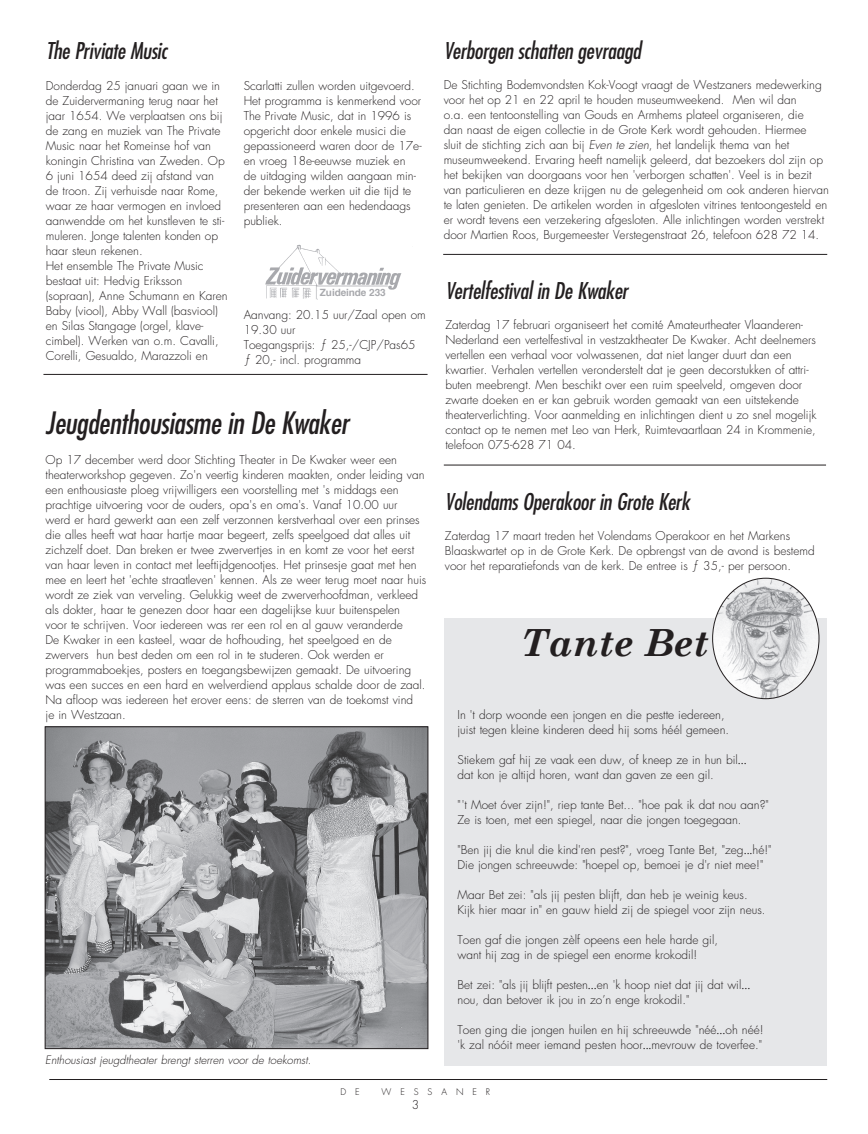
<style>
.page{position:relative;width:868px;height:1134px;background:#fff}
.page>*{position:absolute;margin:0;border:0;box-sizing:border-box;transform-origin:0 0}
.t1{font:italic 700 37.5px "Century Schoolbook";color:#231f20}
.t2{font:italic condensed 30px "Futura";letter-spacing:-.01em;color:#231f20}
.t3{font:italic condensed 22.5px "Futura";letter-spacing:-.01em;color:#231f20}
.t4{font:300 11.88px/15px "Futura";color:#231f20}
.t5{font:italic 300 11.25px "Futura";color:#231f20}
.t6{font:700 10px "Helvetica";letter-spacing:-.01em;color:#a8a9ad}
.t7{font:300 8.88px "Futura";letter-spacing:1em;color:#231f20}
.s1{font-style:italic}
</style>
<div class="page">
<div style="left:444px;top:618px;width:382px;height:448px;background:#e6e7e9"></div>
<hr style="left:49px;top:1079px;width:777px;height:1px;background:#231f20">
<img style="left:265px;top:244px;width:137px;height:56px">
<div style="left:318px;top:287px;width:69px;height:13px;background:#fff"></div>
<img style="left:47px;top:728px;width:379px;height:319px">
<div style="left:45px;top:726px;width:383px;height:323px;border:1px solid #231f20"></div>
<img style="left:712px;top:578px;width:106px;height:121px">
<hr style="left:43px;top:374px;width:384px;height:1px;background:#231f20">
<hr style="left:443px;top:254px;width:383px;height:1px;background:#231f20">
<hr style="left:443px;top:465px;width:382px;height:1px;background:#231f20">
<h3 class="t3" style="left:46px;top:38px;width:122px">The Priviate Music</h3>
<h3 class="t3" style="left:443px;top:38px;width:199px">Verborgen schatten gevraagd</h3>
<p class="t4" style="left:443px;top:77px;width:386px">De Stichting Bodemvondsten Kok-Voogt vraagt de Westzaners medewerking voor het op 21 en 22 april te houden museumweekend. Men wil dan<br>o.a. een tentoonstelling van Gouds en Armhems plateel organiseren, die<br>dan naast de eigen collectie in de Grote Kerk wordt gehouden. Hiermee<br>sluit de stichting zich aan bij <span class="s1">Even te zien</span>, het landelijk thema van het museumweekend. Ervaring heeft namelijk geleerd, dat bezoekers dol zijn op het bekijken van doorgaans voor hen 'verborgen schatten'. Veel is in bezit van particulieren en deze krijgen nu de gelegenheid om ook anderen hiervan te laten genieten. De artikelen worden in afgesloten vitrines tentoongesteld en er wordt tevens een verzekering afgesloten. Alle inlichtingen worden verstrekt door Martien Roos, Burgemeester Verstegenstraat 26, telefoon 628 72 14.</p>
<p class="t4" style="left:46px;top:78px;width:183px">Donderdag 25 januari gaan we in de Zuidervermaning terug naar het jaar 1654. We verplaatsen ons bij de zang en muziek van The Private<br>Music naar het Romeinse hof van koningin Christina van Zweden. Op<br>6 juni 1654 deed zij afstand van de troon. Zij verhuisde naar Rome, waar ze haar vermogen en invloed aanwendde om het kunstleven te sti&shy;muleren. Jonge talenten konden op haar steun rekenen.<br>Het ensemble The Private Music bestaat uit: Hedvig Eriksson (sopraan), Anne Schumann en Karen<br>Baby (viool), Abby Wall (basviool) en Silas Stangage (orgel, klave&shy;cimbel). Werken van o.m. Cavalli,<br>Corelli, Gesualdo, Marazzoli en</p>
<p class="t4" style="left:243px;top:78px;width:179px">Scarlatti zullen worden uitgevoerd.<br>Het programma is kenmerkend voor<br>The Private Music, dat in 1996 is opgericht door enkele musici die gepassioneerd waren door de 17e&shy;en vroeg 18e-eeuwse muziek en<br>de uitdaging wilden aangaan min&shy;der bekende werken uit die tijd te presenteren aan een hedendaags publiek.</p>
<h3 class="t3" style="left:445px;top:278px;width:184px">Vertelfestival in De Kwaker</h3>
<p class="t4" style="left:445px;top:318px;width:372px">Zaterdag 17 februari organiseert het comité Amateurtheater Vlaanderen-Nederland een vertelfestival in vestzaktheater De Kwaker. Acht deelnemers vertellen een verhaal voor volwassenen, dat niet langer duurt dan een kwartier. Verhalen vertellen veronderstelt dat je geen decorstukken of attri&shy;buten meebrengt. Men beschikt over een ruim speelveld, omgeven door zwarte doeken en er kan gebruik worden gemaakt van een uitstekende theaterverlichting. Voor aanmelding en inlichtingen dient u zo snel mogelijk contact op te nemen met Leo van Herk, Ruimtevaartlaan 24 in Krommenie, telefoon 075-628 71 04.</p>
<p class="t6" style="left:320px;top:286px;width:67px">Zuideinde 233</p>
<p class="t4" style="left:243px;top:308px;width:184px">Aanvang: 20.15 uur/Zaal open om<br>19.30 uur<br>Toegangsprijs: ƒ 25,-/CJP/Pas65<br>ƒ 20,- incl. programma</p>
<h2 class="t2" style="left:46px;top:406px;width:304px">Jeugdenthousiasme in De Kwaker</h2>
<p class="t4" style="left:46px;top:452px;width:382px">Op 17 december werd door Stichting Theater in De Kwaker weer een theaterworkshop gegeven. Zo'n veertig kinderen maakten, onder leiding van een enthousiaste ploeg vrijwilligers een voorstelling met 's middags een prachtige uitvoering voor de ouders, opa's en oma's. Vanaf 10.00 uur<br>werd er hard gewerkt aan een zelf verzonnen kerstverhaal over een prinses die alles heeft wat haar hartje maar begeert, zelfs speelgoed dat alles uit zichzelf doet. Dan breken er twee zwervertjes in en komt ze voor het eerst van haar leven in contact met leeftijdgenootjes. Het prinsesje gaat met hen mee en leert het 'echte straatleven' kennen. Als ze weer terug moet naar huis wordt ze ziek van verveling. Gelukkig weet de zwerverhoofdman, verkleed als dokter, haar te genezen door haar een dagelijkse kuur buitenspelen<br>voor te schrijven. Voor iedereen was rer een rol en al gauw veranderde<br>De Kwaker in een kasteel, waar de hofhouding, het speelgoed en de zwervers hun best deden om een rol in te studeren. Ook werden er programmaboekjes, posters en toegangsbewijzen gemaakt. De uitvoering was een succes en een hard en welverdiend applaus schalde door de zaal.<br>Na afloop was iedereen het erover eens: de sterren van de toekomst vind<br>je in Westzaan.</p>
<h3 class="t3" style="left:445px;top:489px;width:246px">Volendams Operakoor in Grote Kerk</h3>
<p class="t4" style="left:445px;top:528px;width:371px">Zaterdag 17 maart treden het Volendams Operakoor en het Markens<br>Blaaskwartet op in de Grote Kerk. De opbrengst van de avond is bestemd voor het reparatiefonds van de kerk. De entree is ƒ 35,- per persoon.</p>
<h1 class="t1" style="left:520px;top:619px;width:189px">Tante Bet</h1>
<p class="t4" style="left:457px;top:707px;width:273px">In 't dorp woonde een jongen en die pestte iedereen, juist tegen kleine kinderen deed hij soms héél gemeen.</p>
<p class="t4" style="left:457px;top:752px;width:282px">Stiekem gaf hij ze vaak een duw, of kneep ze in hun bil dat kon je altijd horen, want dan gaven ze een gil.</p>
<p class="t4" style="left:457px;top:797px;width:313px">" 't Moet óver zijn!", riep tante Bet... "hoe pak ik dat nou aan?"<br>Ze is toen, met een spiegel, naar die jongen toegegaan.</p>
<p class="t4" style="left:457px;top:842px;width:315px">"Ben jij die knul die kind'ren pest?", vroeg Tante Bet, "zeg hé!"<br>Die jongen schreeuwde: "hoepel op, bemoei je d'r niet mee!"</p>
<p class="t4" style="left:457px;top:887px;width:309px">Maar Bet zei: "als jij pesten blijft, dan heb je weinig keus.<br>Kijk hier maar in" en gauw hield zij de spiegel voor zijn neus.</p>
<p class="t4" style="left:457px;top:932px;width:262px">Toen gaf die jongen zèlf opeens een hele harde gil, want hij zag in de spiegel een enorme krokodil!</p>
<p class="t4" style="left:457px;top:977px;width:285px">Bet zei: "als jij blijft pesten en 'k hoop niet dat jij dat wil nou, dan betover ik jou in zo’n enge krokodil."</p>
<p class="t4" style="left:457px;top:1022px;width:307px">Toen ging die jongen huilen en hij schreeuwde "néé oh néé! 'k zal nóóit meer iemand pesten hoor mevrouw de toverfee."</p>
<p class="t5" style="left:45px;top:1053px;width:267px">Enthousiast jeugdtheater brengt sterren voor de toekomst.</p>
<p class="t7" style="left:340px;top:1086px;width:21px">D E</p>
<p class="t7" style="left:381px;top:1086px;width:110px">WESSANER</p>
<p class="t4" style="left:411px;top:1097px;width:9px">3</p>
</div>
